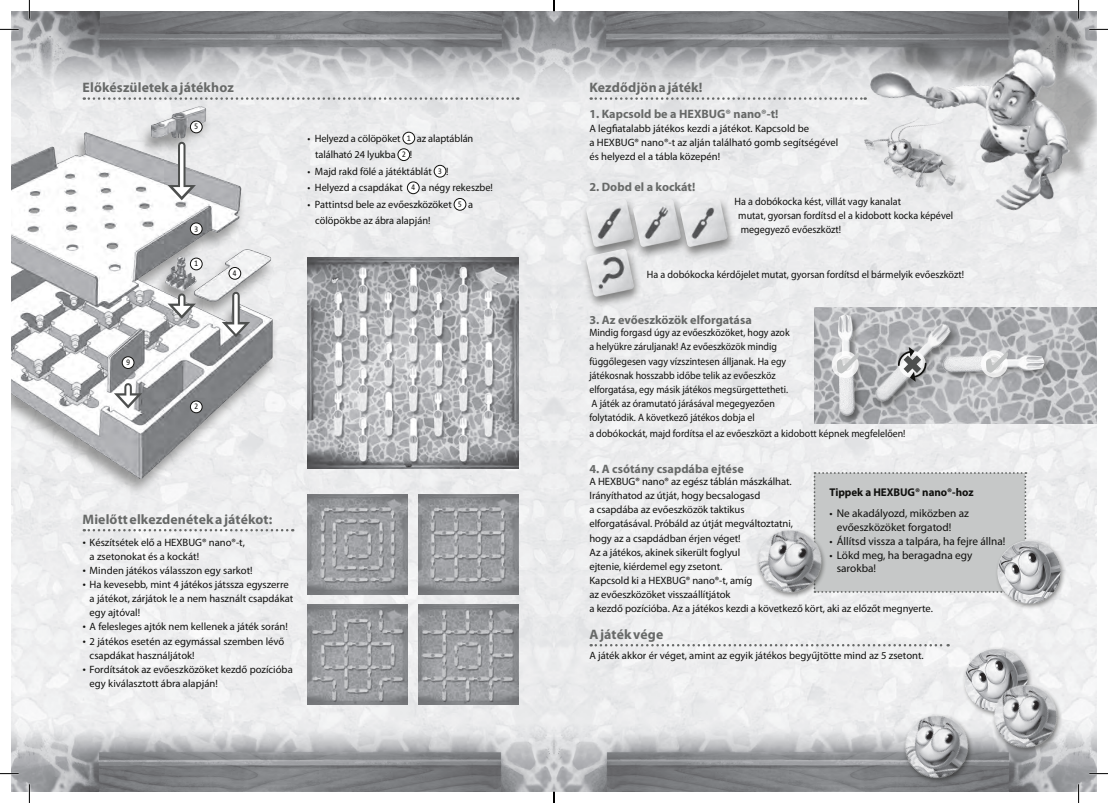
<style>
.page{position:relative;width:1108px;height:803px;background:#fff}
.page>*{position:absolute;margin:0;border:0;box-sizing:border-box;transform-origin:0 0}
.t1{font:700 13.75px "Myriad Pro";letter-spacing:.01em;color:#676968}
.t2{font:700 12.25px "Myriad Pro";color:#676968}
.t3{font:11.25px/13.8px "Myriad Pro";color:#11110f}
.t4{font:700 11.25px "Myriad Pro";letter-spacing:-.005em;color:#11110f}
.t5{font:10.62px/14.1px "Myriad Pro";color:#11110f}
.t6{font:10.62px/14.1px "Myriad Pro";color:#11110f;scale:.93 1}
.t7{font:10.62px/14.1px "Myriad Pro";color:#11110f;scale:.95 1}
.t8{font:8.12px "The Sans Cd TF5";color:#11110f}
.s1{font-family:"The Sans Cd TF5";font-size:8.12px}
.s2{font-family:"The Sans Cd TF5"}
</style>
<div class="page">
<img style="left:12px;top:12px;width:1084px;height:779px">
<img style="left:814px;top:307px;width:282px;height:116px">
<svg style="left:590px;top:97px;width:252px;height:3px"></svg>
<div style="left:580px;top:197px;width:63px;height:63px;background:#eaeaec"></div>
<img style="left:585px;top:200px;width:42px;height:47px">
<div style="left:580px;top:247px;width:63px;height:63px;background:#11110f;opacity:.5"></div>
<div style="left:627px;top:197px;width:63px;height:63px;background:#11110f;opacity:.5"></div>
<img style="left:632px;top:199px;width:42px;height:49px">
<div style="left:674px;top:197px;width:63px;height:63px;background:#11110f;opacity:.5"></div>
<img style="left:679px;top:199px;width:49px;height:49px">
<svg style="left:590px;top:644px;width:358px;height:2px"></svg>
<div style="left:813px;top:472px;width:213px;height:121px;background:#c6c8c8"></div>
<img style="left:842px;top:12px;width:254px;height:215px">
<img style="left:848px;top:87px;width:136px;height:123px">
<img style="left:738px;top:510px;width:103px;height:103px">
<div style="left:994px;top:538px;width:72px;height:72px;background:#f0f1f1"></div>
<img style="left:992px;top:536px;width:73px;height:73px">
<img style="left:959px;top:644px;width:73px;height:52px">
<img style="left:884px;top:696px;width:103px;height:95px">
<img style="left:975px;top:667px;width:100px;height:100px">
<img style="left:817px;top:303px;width:60px;height:134px">
<svg style="left:831px;top:351px;width:27px;height:27px"></svg>
<svg style="left:837px;top:353px;width:4px;height:20px"></svg>
<img style="left:978px;top:335px;width:77px;height:60px">
<svg style="left:981px;top:350px;width:26px;height:27px"></svg>
<svg style="left:986px;top:352px;width:22px;height:21px"></svg>
<img style="left:841px;top:299px;width:137px;height:137px">
<svg style="left:897px;top:347px;width:30px;height:35px"></svg>
<img style="left:308px;top:258px;width:210px;height:210px">
<svg style="left:280px;top:97px;width:238px;height:3px"></svg>
<svg style="left:84px;top:529px;width:209px;height:2px"></svg>
<img style="left:308px;top:494px;width:100px;height:100px">
<img style="left:308px;top:605px;width:100px;height:100px">
<img style="left:418px;top:494px;width:100px;height:100px">
<img style="left:418px;top:605px;width:100px;height:100px">
<img style="left:12px;top:92px;width:268px;height:398px">
<svg style="left:178px;top:145px;width:7px;height:40px"></svg>
<hr style="left:180px;top:145px;width:3px;height:45px;background:#fff">
<svg style="left:168px;top:185px;width:28px;height:15px"></svg>
<div style="left:232px;top:295px;width:8px;height:33px;background:#4d4f4e"></div>
<svg style="left:234px;top:295px;width:4px;height:27px"></svg>
<svg style="left:222px;top:322px;width:28px;height:15px"></svg>
<svg style="left:168px;top:297px;width:28px;height:22px"></svg>
<div style="left:124px;top:387px;width:8px;height:12px;background:#4d4f4e"></div>
<svg style="left:126px;top:387px;width:4px;height:6px"></svg>
<svg style="left:114px;top:393px;width:28px;height:15px"></svg>
<div style="left:190px;top:258px;width:12px;height:12px;background:#fff;border-radius:50%"></div>
<div style="left:190px;top:258px;width:12px;height:12px;border:1px solid #11110f;border-radius:50%"></div>
<div style="left:122px;top:357px;width:12px;height:11px;background:#fff;border-radius:50%"></div>
<div style="left:122px;top:356px;width:12px;height:13px;border:1px solid #11110f;border-radius:50%"></div>
<div style="left:190px;top:401px;width:12px;height:12px;background:#fff;border-radius:50%"></div>
<div style="left:190px;top:401px;width:12px;height:12px;border:1px solid #11110f;border-radius:50%"></div>
<div style="left:190px;top:223px;width:12px;height:12px;background:#fff;border-radius:50%"></div>
<div style="left:190px;top:223px;width:12px;height:12px;border:1px solid #11110f;border-radius:50%"></div>
<div style="left:229px;top:267px;width:12px;height:12px;background:#fff;border-radius:50%"></div>
<div style="left:229px;top:267px;width:12px;height:12px;border:1px solid #11110f;border-radius:50%"></div>
<div style="left:190px;top:121px;width:12px;height:12px;background:#fff;border-radius:50%"></div>
<div style="left:190px;top:121px;width:12px;height:12px;border:1px solid #11110f;border-radius:50%"></div>
<div style="left:403px;top:132px;width:12px;height:12px;background:#fff;border-radius:50%"></div>
<div style="left:403px;top:132px;width:12px;height:12px;border:1px solid #11110f;border-radius:50%"></div>
<div style="left:398px;top:149px;width:12px;height:12px;background:#fff;border-radius:50%"></div>
<div style="left:398px;top:149px;width:12px;height:12px;border:1px solid #11110f;border-radius:50%"></div>
<div style="left:434px;top:165px;width:12px;height:12px;background:#fff;border-radius:50%"></div>
<div style="left:434px;top:165px;width:12px;height:12px;border:1px solid #11110f;border-radius:50%"></div>
<div style="left:407px;top:182px;width:12px;height:12px;background:#fff;border-radius:50%"></div>
<div style="left:407px;top:182px;width:12px;height:12px;border:1px solid #11110f;border-radius:50%"></div>
<div style="left:454px;top:198px;width:12px;height:12px;background:#fff;border-radius:50%"></div>
<div style="left:454px;top:198px;width:12px;height:12px;border:1px solid #11110f;border-radius:50%"></div>
<svg style="left:0;top:29px;width:19px;height:1px"></svg>
<svg style="left:1089px;top:29px;width:19px;height:1px"></svg>
<svg style="left:0;top:773px;width:19px;height:1px"></svg>
<svg style="left:1089px;top:773px;width:19px;height:1px"></svg>
<svg style="left:29px;top:0;width:1px;height:19px"></svg>
<svg style="left:29px;top:784px;width:1px;height:19px"></svg>
<svg style="left:1077px;top:0;width:2px;height:19px"></svg>
<svg style="left:1077px;top:784px;width:2px;height:19px"></svg>
<svg style="left:553px;top:0;width:2px;height:11px"></svg>
<svg style="left:553px;top:792px;width:2px;height:11px"></svg>
<p class="t1" style="left:83px;top:78px;width:153px">Előkészületek a játékhoz</p>
<p class="t8" style="left:194px;top:123px;width:5px">5</p>
<p class="t8" style="left:195px;top:225px;width:5px">3</p>
<p class="t8" style="left:126px;top:358px;width:5px">9</p>
<p class="t8" style="left:194px;top:260px;width:5px">1</p>
<p class="t8" style="left:233px;top:269px;width:5px">4</p>
<p class="t8" style="left:194px;top:403px;width:5px">2</p>
<p class="t5" style="left:315px;top:130px;width:160px;line-height:16.5px;text-indent:-8px">• Helyezd a cölöpöket <span class="s1">1</span> az alaptáblán található 24 lyukba <span class="s1">2</span> !</p>
<p class="t5" style="left:308px;top:164px;width:142px">• Majd rakd fölé a játéktáblát <span class="s1">3</span> !</p>
<p class="t5" style="left:308px;top:181px;width:187px">• Helyezd a csapdákat <span class="s1">4</span> a négy rekeszbe!</p>
<p class="t5" style="left:315px;top:196px;width:159px;line-height:16.5px;text-indent:-7px">• Pattintsd bele az evőeszközöket <span class="s1">5</span> a cölöpökbe az ábra alapján!</p>
<p class="t1" style="left:83px;top:510px;width:191px">Mielőtt elkezdenétek a játékot:</p>
<p class="t5" style="left:90px;top:535px;width:157px;text-indent:-7px"><span class="s2">•</span> Készítsétek elő a HEXBUG® nano®-t, a zsetonokat és a kockát!</p>
<p class="t5" style="left:83px;top:563px;width:172px"><span class="s2">•</span> Minden játékos válasszon egy sarkot!</p>
<p class="t5" style="left:90px;top:577px;width:205px;text-indent:-7px"><span class="s2">•</span> Ha kevesebb, mint 4 játékos játssza egyszerre a játékot, zárjátok le a nem használt csapdákat egy ajtóval!</p>
<p class="t5" style="left:83px;top:620px;width:207px"><span class="s2">•</span> A felesleges ajtók nem kellenek a játék során!</p>
<p class="t5" style="left:90px;top:634px;width:196px;text-indent:-7px"><span class="s2">•</span> 2 játékos esetén az egymással szemben lévő csapdákat használjátok!</p>
<p class="t5" style="left:90px;top:662px;width:205px;text-indent:-7px"><span class="s2">•</span> Fordítsátok az evőeszközöket kezdő pozícióba egy kiválasztott ábra alapján!</p>
<p class="t1" style="left:589px;top:78px;width:115px">Kezdődjön a játék!</p>
<p class="t2" style="left:589px;top:106px;width:191px">1. Kapcsold be a HEXBUG® nano®-t!</p>
<p class="t5" style="left:589px;top:121px;width:250px">A legfiatalabb játékos kezdi a játékot. Kapcsold be<br>a HEXBUG® nano®-t az alján található gomb segítségével és helyezd el a tábla közepén!</p>
<p class="t2" style="left:589px;top:179px;width:107px">2. Dobd el a kockát!</p>
<p class="t7" style="left:738px;top:194px;width:228px;text-indent:-4px">Ha a dobókocka kést, villát vagy kanalat<br>mutat, gyorsan fordítsd el a kidobott kocka képével megegyező evőeszközt!</p>
<p class="t7" style="left:647px;top:267px;width:335px">Ha a dobókocka kérdőjelet mutat, gyorsan fordítsd el bármelyik evőeszközt!</p>
<p class="t2" style="left:589px;top:312px;width:164px">3. Az evőeszközök elforgatása</p>
<p class="t6" style="left:589px;top:325px;width:217px">Mindig forgasd úgy az evőeszközöket, hogy azok a helyükre záruljanak! Az evőeszközök mindig függőlegesen vagy vízszintesen álljanak. Ha egy játékosnak hosszabb időbe telik az evőeszköz elforgatása, egy másik játékos megsürgettetheti.<br>A játék az óramutató járásával megegyezően folytatódik. A következő játékos dobja el</p>
<p class="t6" style="left:589px;top:426px;width:341px">a dobókockát, majd fordítsa el az evőeszközt a kidobott képnek megfelelően!</p>
<p class="t2" style="left:589px;top:461px;width:156px">4. A csótány csapdába ejtése</p>
<p class="t5" style="left:589px;top:474px;width:345px">A HEXBUG® nano® az egész táblán mászkálhat.<br>Irányíthatod az útját, hogy becsalogasd<br>a csapdába az evőeszközök taktikus<br>elforgatásával. Próbáld az útját megváltoztatni,<br>hogy az a csapdádban érjen véget!<br>Az a játékos, akinek sikerült foglyul<br>ejtenie, kiérdemel egy zsetont.<br>Kapcsold ki a HEXBUG® nano®-t, amíg<br>az evőeszközöket visszaállítjátok<br>a kezdő pozícióba. Az a játékos kezdi a következő kört, aki az előzőt megnyerte.</p>
<p class="t1" style="left:589px;top:625px;width:75px">A játék vége</p>
<p class="t5" style="left:589px;top:648px;width:336px">A játék akkor ér véget, amint az egyik játékos begyűjtötte mind az 5 zsetont.</p>
<p class="t4" style="left:829px;top:485px;width:145px">Tippek a HEXBUG® nano®-hoz</p>
<p class="t3" style="left:836px;top:506px;width:134px;text-indent:-7px">• Ne akadályozd, miközben az evőeszközöket forgatod!</p>
<p class="t3" style="left:829px;top:534px;width:177px">• Állítsd vissza a talpára, ha fejre állna!</p>
<p class="t3" style="left:836px;top:548px;width:137px;text-indent:-7px">• Lökd meg, ha beragadna egy sarokba!</p>
</div>
